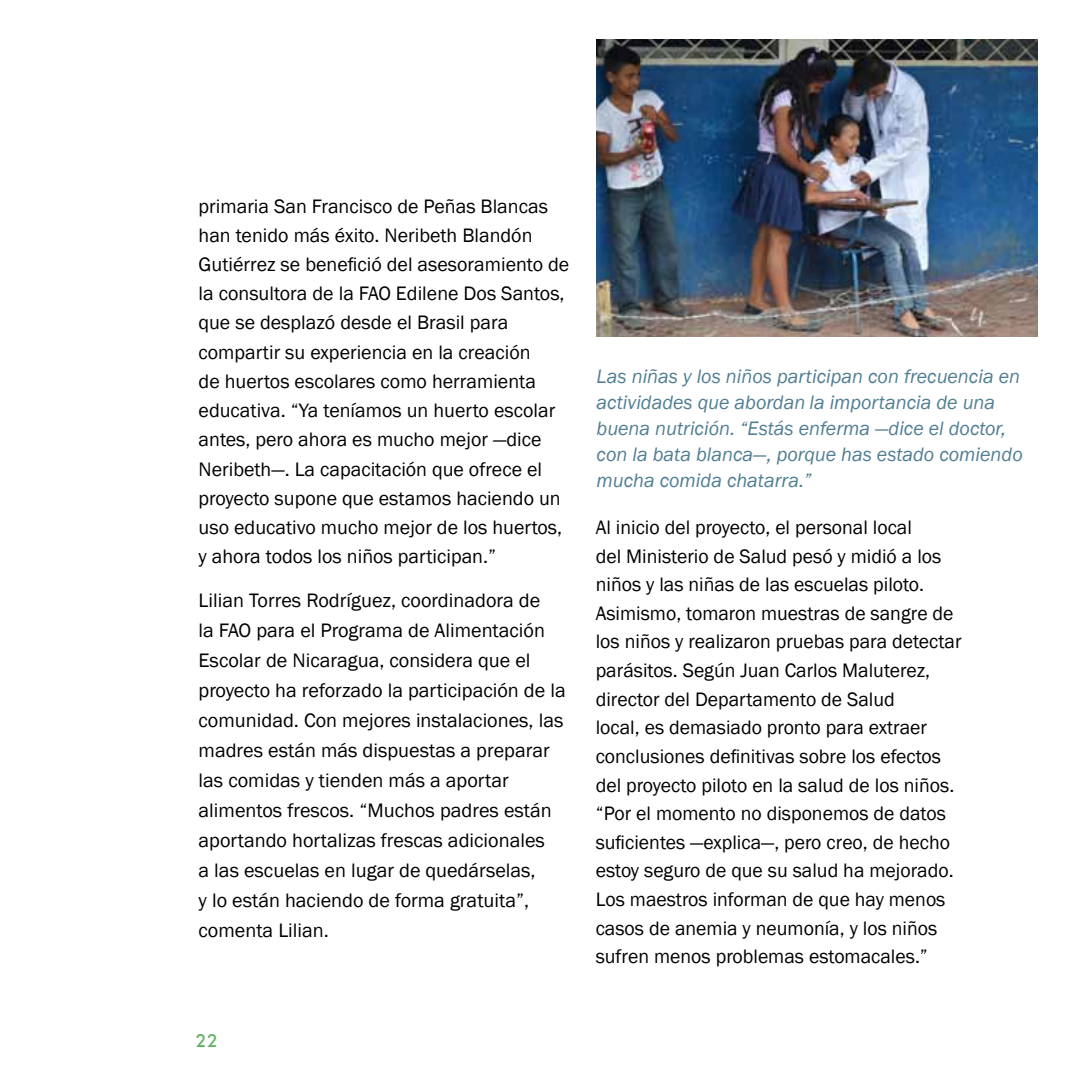
<style>
.page{position:relative;width:1078px;height:1078px;background:#fff}
.page>*{position:absolute;margin:0;border:0;box-sizing:border-box;transform-origin:0 0}
.t1{font:20px/28.6px "Franklin Gothic";color:#000}
.t2{font:italic 20px/26px "Franklin Gothic";color:#517e93}
.t3{font:500 17px "Futura";color:#61b466}
</style>
<div class="page">
<img style="left:596px;top:40px;width:440px;height:297px">
<p class="t1" style="left:198px;top:192px;width:372px;line-height:29.2px">primaria San Francisco de Peñas Blancas han tenido más éxito. Neribeth Blandón Gutiérrez se benefició del asesoramiento de la consultora de la FAO Edilene Dos Santos, que se desplazó desde el Brasil para compartir su experiencia en la creación<br>de huertos escolares como herramienta educativa. “Ya teníamos un huerto escolar antes, pero ahora es mucho mejor —dice Neribeth—. La capacitación que ofrece el proyecto supone que estamos haciendo un uso educativo mucho mejor de los huertos, y ahora todos los niños participan.”</p>
<p class="t1" style="left:198px;top:585px;width:368px;line-height:30px">Lilian Torres Rodríguez, coordinadora de<br>la FAO para el Programa de Alimentación Escolar de Nicaragua, considera que el proyecto ha reforzado la participación de la comunidad. Con mejores instalaciones, las madres están más dispuestas a preparar las comidas y tienden más a aportar alimentos frescos. “Muchos padres están aportando hortalizas frescas adicionales<br>a las escuelas en lugar de quedárselas,<br>y lo están haciendo de forma gratuita”, comenta Lilian.</p>
<p class="t3" style="left:196px;top:1028px;width:23px">22</p>
<p class="t2" style="left:596px;top:364px;width:427px">Las niñas y los niños participan con frecuencia en actividades que abordan la importancia de una buena nutrición. “Estás enferma —dice el doctor, con la bata blanca—, porque has estado comiendo mucha comida chatarra.”</p>
<p class="t1" style="left:595px;top:513px;width:367px">Al inicio del proyecto, el personal local<br>del Ministerio de Salud pesó y midió a los niños y las niñas de las escuelas piloto.<br>Asimismo, tomaron muestras de sangre de los niños y realizaron pruebas para detectar parásitos. Según Juan Carlos Maluterez, director del Departamento de Salud<br>local, es demasiado pronto para extraer conclusiones definitivas sobre los efectos del proyecto piloto en la salud de los niños. “Por el momento no disponemos de datos suficientes —explica—, pero creo, de hecho estoy seguro de que su salud ha mejorado.<br>Los maestros informan de que hay menos casos de anemia y neumonía, y los niños sufren menos problemas estomacales.”</p>
</div>
